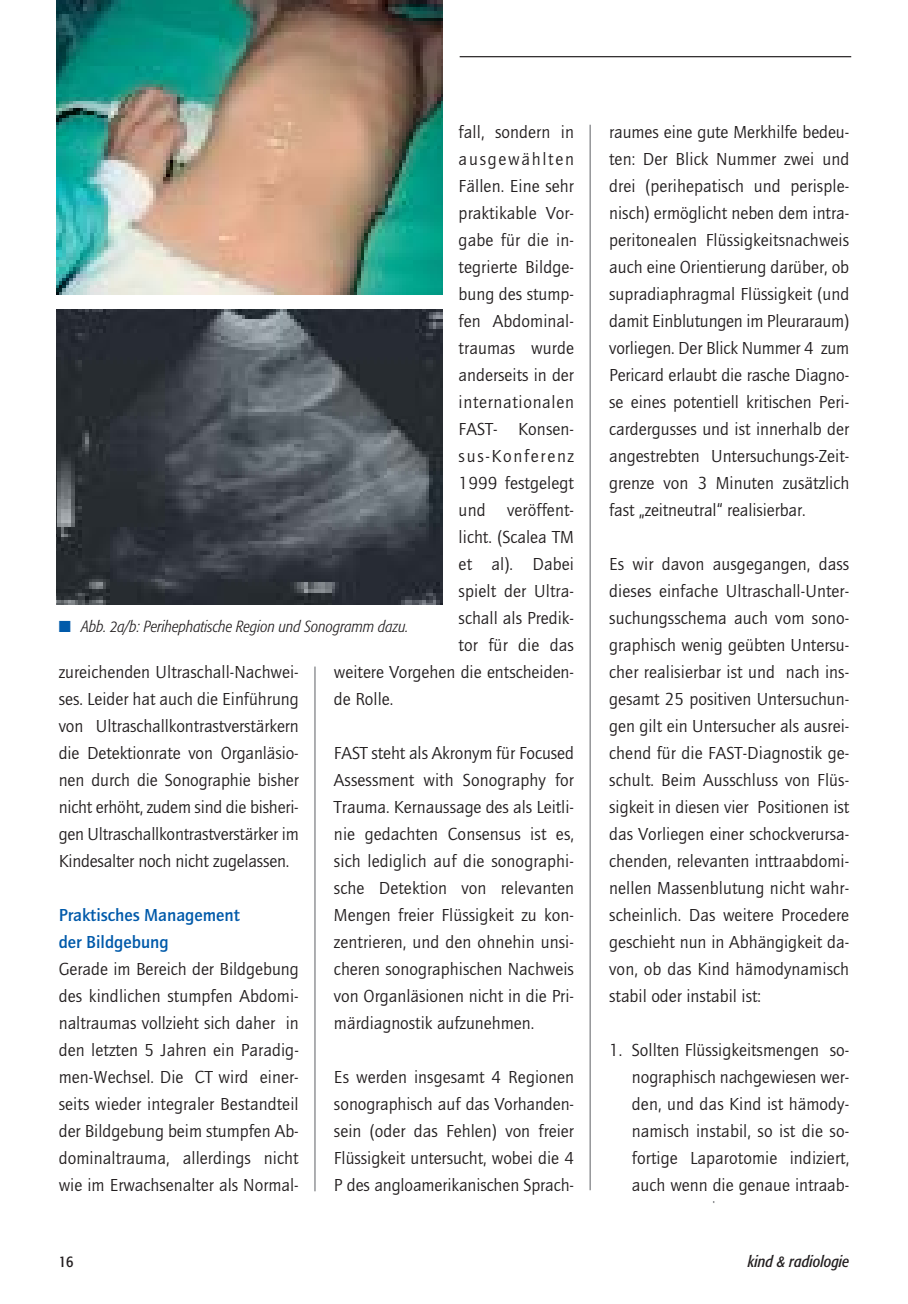
<style>
.page{position:relative;width:908px;height:1304px;background:#fff}
.page>*{position:absolute;margin:0;border:0;box-sizing:border-box;transform-origin:0 0}
.t1{font:18px/27px "Quay";color:#231f20;text-align:justify}
.t2{font:700 18px/27px "Quay";color:#005aaa}
.t3{font:18px "Quay";letter-spacing:.095em;color:#231f20}
.t4{font:18px "Quay";letter-spacing:.04em;color:#231f20}
.t5{font:italic 300 condensed 16px "Formata";color:#231f20}
.t6{font:italic condensed 16px "Formata";color:#231f20}
.t7{font:condensed 16px "Formata";color:#231f20}
.s1{color:#005aaa}
</style>
<div class="page">
<hr style="left:314px;top:667px;width:1px;height:524px;background:#939598">
<hr style="left:712px;top:746px;width:2px;height:457px;background:#939598">
<hr style="left:459px;top:56px;width:391px;height:1px;background:#231f20">
<div style="left:607px;top:112px;width:243px;height:1089px;background:#fff"></div>
<hr style="left:589px;top:125px;width:1px;height:1065px;background:#939598">
<img style="left:57px;top:310px;width:385px;height:295px">
<img style="left:57px;top:0;width:385px;height:295px">
<p class="t1" style="left:458px;top:120px;width:117px">fall, sondern in</p>
<p class="t3" style="left:458px;top:152px;width:117px">ausgewählten</p>
<p class="t1" style="left:458px;top:174px;width:117px">Fällen. Eine sehr</p>
<p class="t1" style="left:458px;top:201px;width:117px">praktikable Vor-</p>
<p class="t1" style="left:458px;top:228px;width:117px">gabe für die in-</p>
<p class="t1" style="left:458px;top:255px;width:117px">tegrierte Bildge-</p>
<p class="t1" style="left:458px;top:282px;width:117px">bung des stump-</p>
<p class="t1" style="left:458px;top:309px;width:117px">fen Abdominal-</p>
<p class="t1" style="left:458px;top:336px;width:117px">traumas wurde</p>
<p class="t1" style="left:458px;top:363px;width:117px">anderseits in der</p>
<p class="t4" style="left:458px;top:395px;width:117px">internationalen</p>
<p class="t1" style="left:458px;top:417px;width:117px">FAST- Konsen-</p>
<p class="t3" style="left:458px;top:449px;width:117px">sus-Konferenz</p>
<p class="t1" style="left:458px;top:471px;width:117px">1999 festgelegt</p>
<p class="t1" style="left:458px;top:498px;width:117px">und veröffent-</p>
<p class="t1" style="left:458px;top:525px;width:117px">licht. (Scalea TM</p>
<p class="t1" style="left:458px;top:552px;width:117px">et al). Dabei</p>
<p class="t1" style="left:458px;top:579px;width:117px">spielt der Ultra-</p>
<p class="t1" style="left:458px;top:606px;width:117px">schall als Predik-</p>
<p class="t1" style="left:458px;top:633px;width:117px">tor für die das</p>
<p class="t1" style="left:334px;top:660px;width:241px">weitere Vorgehen die entscheiden-</p>
<p class="t1" style="left:334px;top:687px;width:61px">de Rolle.</p>
<p class="t5" style="left:59px;top:620px;width:351px"><span class="s1">■</span> Abb. 2a/b: Perihephatische Region und Sonogramm dazu.</p>
<p class="t1" style="left:59px;top:660px;width:241px">zureichenden Ultraschall-Nachwei&shy;ses. Leider hat auch die Einführung von Ultraschallkontrastverstärkern die Detektionrate von Organläsio&shy;nen durch die Sonographie bisher nicht erhöht, zudem sind die bisheri&shy;gen Ultraschallkontrastverstärker im Kindesalter noch nicht zugelassen.</p>
<p class="t2" style="left:59px;top:903px;width:182px">Praktisches Management der Bildgebung</p>
<p class="t1" style="left:59px;top:957px;width:241px">Gerade im Bereich der Bildgebung des kindlichen stumpfen Abdomi&shy;naltraumas vollzieht sich daher in den letzten 5 Jahren ein Paradig&shy;men-Wechsel. Die CT wird einer&shy;seits wieder integraler Bestandteil der Bildgebung beim stumpfen Ab&shy;dominaltrauma, allerdings nicht wie im Erwachsenalter als Normal-</p>
<p class="t1" style="left:334px;top:741px;width:241px">FAST steht als Akronym für Focused Assessment with Sonography for Trauma. Kernaussage des als Leitli&shy;nie gedachten Consensus ist es, sich lediglich auf die sonographi&shy;sche Detektion von relevanten Mengen freier Flüssigkeit zu kon&shy;zentrieren, und den ohnehin unsi&shy;cheren sonographischen Nachweis von Organläsionen nicht in die Pri&shy;märdiagnostik aufzunehmen.</p>
<p class="t1" style="left:334px;top:1065px;width:241px">Es werden insgesamt 4 Regionen sonographisch auf das Vorhanden&shy;sein (oder das Fehlen) von freier Flüssigkeit untersucht, wobei die 4<br>P des angloamerikanischen Sprach-</p>
<p class="t1" style="left:609px;top:120px;width:241px">raumes eine gute Merkhilfe bedeu&shy;ten: Der Blick Nummer zwei und drei (perihepatisch und perisple&shy;nisch) ermöglicht neben dem intra&shy;peritonealen Flüssigkeitsnachweis auch eine Orientierung darüber, ob supradiaphragmal Flüssigkeit (und damit Einblutungen im Pleuraraum) vorliegen. Der Blick Nummer 4 zum Pericard erlaubt die rasche Diagno&shy;se eines potentiell kritischen Peri&shy;cardergusses und ist innerhalb der angestrebten Untersuchungs-Zeit&shy;grenze von 3 Minuten zusätzlich fast „zeitneutral“ realisierbar.</p>
<p class="t1" style="left:609px;top:552px;width:241px">Es wir davon ausgegangen, dass dieses einfache Ultraschall-Unter&shy;suchungsschema auch vom sono&shy;graphisch wenig geübten Untersu&shy;cher realisierbar ist und nach ins&shy;gesamt 25 positiven Untersuchun&shy;gen gilt ein Untersucher als ausrei&shy;chend für die FAST-Diagnostik ge&shy;schult. Beim Ausschluss von Flüs&shy;sigkeit in diesen vier Positionen ist das Vorliegen einer schockverursa&shy;chenden, relevanten inttraabdomi&shy;nellen Massen blutung nicht wahr&shy;scheinlich. Das weitere Procedere geschieht nun in Abhängigkeit da&shy;von, ob das Kind hämodynamisch stabil oder instabil ist:</p>
<p class="t1" style="left:631px;top:1038px;width:219px;text-indent:-23px">1. Sollten Flüssigkeitsmengen so&shy;nographisch nachgewiesen wer&shy;den, und das Kind ist hämody&shy;namisch instabil, so ist die so&shy;fortige Laparotomie indiziert, auch wenn die genaue intraab-</p>
<p class="t7" style="left:59px;top:1255px;width:16px">16</p>
<p class="t6" style="left:747px;top:1255px;width:103px">kind &amp; radiologie</p>
</div>
